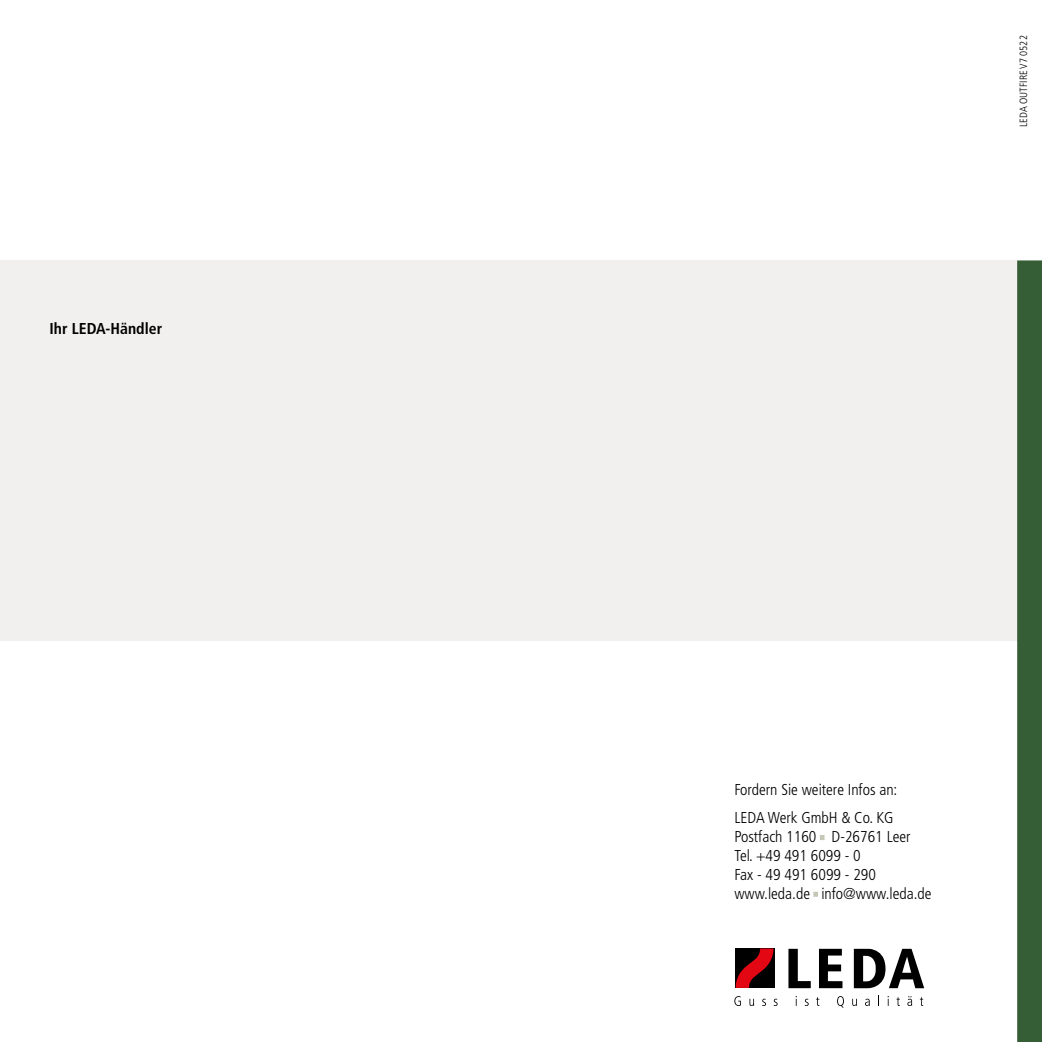
<style>
.page{position:relative;width:1042px;height:1042px;background:#fff}
.page>*{position:absolute;margin:0;border:0;box-sizing:border-box;transform-origin:0 0}
.t1{font:300 condensed 15.75px/18.9px "Frutiger LT Pro";color:#000}
.t2{font:700 condensed 15.75px "Frutiger LT Pro";color:#000}
.t3{font:300 condensed 10.5px "Frutiger LT Pro";color:#000}
</style>
<div class="page">
<div style="left:0;top:260px;width:1042px;height:381px;background:#f1f0ef"></div>
<svg style="left:788px;top:949px;width:23px;height:39px"></svg>
<svg style="left:819px;top:949px;width:23px;height:39px"></svg>
<svg style="left:854px;top:949px;width:70px;height:39px"></svg>
<div style="left:735px;top:948px;width:39px;height:40px;background:#000"></div>
<svg style="left:735px;top:948px;width:38px;height:40px"></svg>
<svg style="left:734px;top:996px;width:7px;height:10px"></svg>
<svg style="left:749px;top:999px;width:5px;height:7px"></svg>
<svg style="left:762px;top:998px;width:4px;height:8px"></svg>
<svg style="left:774px;top:998px;width:3px;height:8px"></svg>
<svg style="left:805px;top:998px;width:3px;height:8px"></svg>
<svg style="left:816px;top:997px;width:3px;height:9px"></svg>
<svg style="left:837px;top:996px;width:7px;height:11px"></svg>
<svg style="left:852px;top:999px;width:5px;height:7px"></svg>
<svg style="left:865px;top:998px;width:5px;height:8px"></svg>
<svg style="left:887px;top:996px;width:2px;height:10px"></svg>
<svg style="left:896px;top:997px;width:4px;height:9px"></svg>
<svg style="left:907px;top:996px;width:5px;height:10px"></svg>
<svg style="left:920px;top:997px;width:3px;height:9px"></svg>
<div style="left:1017px;top:260px;width:25px;height:782px;background:#355e37"></div>
<p class="t2" style="left:50px;top:319px;width:114px">Ihr LEDA-Händler</p>
<p class="t3" style="left:1017px;top:127px;width:93px;rotate:-90deg">LEDA OUTFIRE V7 0522</p>
<p class="t1" style="left:734px;top:780px;width:165px">Fordern Sie weitere Infos an:</p>
<p class="t1" style="left:734px;top:808px;width:199px">LEDA Werk GmbH &amp; Co. KG<br>Postfach 1160 <sup>.</sup> D-26761 Leer<br>Tel. +49 491 6099 - 0<br>Fax - 49 491 6099 - 290 www.leda.de <sup>.</sup> info@www.leda.de</p>
</div>
